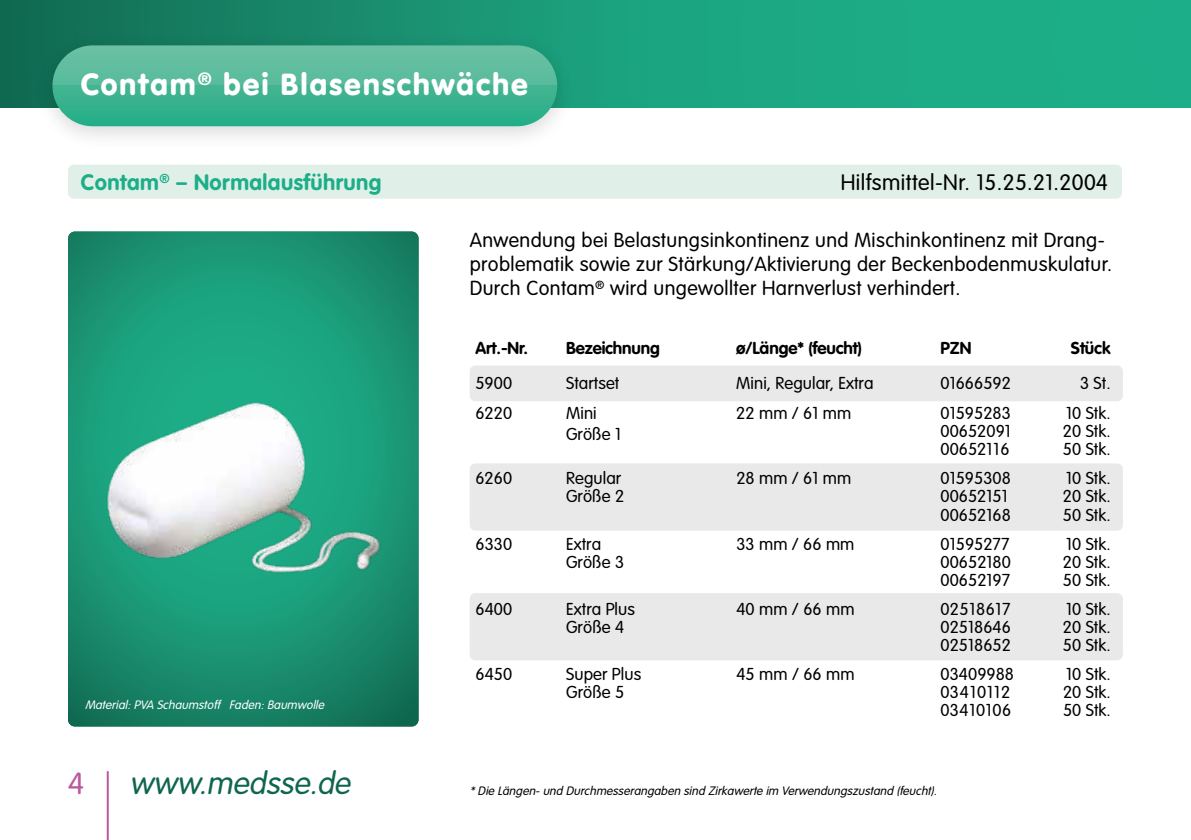
<style>
.page{position:relative;width:1191px;height:840px;background:#fff}
.page>*{position:absolute;margin:0;border:0;box-sizing:border-box;transform-origin:0 0}
.t1{font:italic 300 31px "VAG Rounded";color:#0e664e}
.t2{font:900 30px "VAG Rounded";letter-spacing:.075em;color:#fff}
.t3{font:300 30px "VAG Rounded";color:#ba5a9e}
.t4{font:300 22px "VAG Rounded";letter-spacing:.02em;color:#000}
.t5{font:700 22px "VAG Rounded";letter-spacing:.02em;color:#1cae88}
.t6{font:300 20px/24px "VAG Rounded";letter-spacing:.02em;color:#000}
.t7{font:300 17px/18px "VAG Rounded";letter-spacing:.005em;color:#000;text-align:justify}
.t8{font:700 17px "VAG Rounded";letter-spacing:-.005em;color:#000}
.t9{font:300 17px/18px "VAG Rounded";letter-spacing:.04em;color:#000}
.t10{font:italic 300 12px "VAG Rounded";color:#000}
.t11{font:italic 300 12px "VAG Rounded";color:#fff}
</style>
<div class="page">
<div style="left:470px;top:365px;width:653px;height:36px;background:#e9e9e9;border-radius:6px"></div>
<div style="left:470px;top:463px;width:653px;height:67px;background:#e9e9e9;border-radius:6px"></div>
<div style="left:470px;top:592px;width:653px;height:68px;background:#e9e9e9;border-radius:6px"></div>
<div style="left:0;top:0;width:1191px;height:108px;background:linear-gradient(to right,#14745a,#1ebc92)"></div>
<hr style="left:107px;top:771px;width:2px;height:68px;background:#ba5a9e">
<div style="left:34px;top:32px;width:541px;height:119px;background:#000;opacity:.15"></div>
<svg style="left:52px;top:45px;width:505px;height:81px;background:#33b18c"></svg>
<div style="left:52px;top:45px;width:505px;height:40px;background:#61be9f"></div>
<svg style="left:68px;top:231px;width:350px;height:495px;background:#1a9372"></svg>
<img style="left:103px;top:398px;width:280px;height:178px">
<div style="left:68px;top:164px;width:1054px;height:34px;background:#e0f0e8;border-radius:6px"></div>
<h2 class="t2" style="left:81px;top:66px;width:448px">Contam<sup>®</sup> bei Blasenschwäche</h2>
<p class="t5" style="left:81px;top:169px;width:302px">Contam<sup>®</sup> – Normalausführung</p>
<p class="t4" style="left:841px;top:170px;width:269px">Hilfsmittel-Nr. 15.25.21.2004</p>
<p class="t11" style="left:85px;top:698px;width:243px">Material:PVA Schaumstoff Faden:Baumwolle</p>
<h2 class="t3" style="left:68px;top:765px;width:18px">4</h2>
<h1 class="t1" style="left:130px;top:765px;width:228px">www.medsse.de</h1>
<p class="t6" style="left:470px;top:228px;width:644px">Anwendung bei Belastungsinkontinenz und Mischinkontinenz mit Drang&shy;problematik sowie zur Stärkung/Aktivierung der Beckenbodenmuskulatur.<br>Durch Contam<sup>®</sup> wird ungewollter Harnverlust verhindert.</p>
<p class="t8" style="left:475px;top:337px;width:54px">Art.-Nr.</p>
<p class="t8" style="left:566px;top:337px;width:95px">Bezeichnung</p>
<p class="t8" style="left:736px;top:337px;width:127px">ø/Länge* (feucht)</p>
<p class="t8" style="left:940px;top:337px;width:33px">PZN</p>
<p class="t8" style="left:1071px;top:337px;width:41px">Stück</p>
<p class="t7" style="left:475px;top:373px;width:38px">5900</p>
<p class="t7" style="left:566px;top:373px;width:55px">Startset</p>
<p class="t7" style="left:736px;top:373px;width:139px">Mini, Regular, Extra</p>
<p class="t7" style="left:940px;top:373px;width:72px">01666592</p>
<p class="t7" style="left:1080px;top:373px;width:32px">3 St.</p>
<p class="t7" style="left:475px;top:404px;width:38px">6220</p>
<p class="t7" style="left:566px;top:403px;width:56px;line-height:20.4px">Mini<br>Größe 1</p>
<p class="t7" style="left:736px;top:404px;width:116px">22 mm / 61 mm</p>
<p class="t7" style="left:940px;top:404px;width:72px">01595283<br>00652091<br>00652116</p>
<p class="t7" style="left:1063px;top:404px;width:49px">10 Stk.<br>20 Stk.<br>50 Stk.</p>
<p class="t7" style="left:475px;top:469px;width:38px">6260</p>
<p class="t7" style="left:566px;top:469px;width:60px">Regular<br>Größe 2</p>
<p class="t7" style="left:736px;top:469px;width:116px">28 mm / 61 mm</p>
<p class="t7" style="left:940px;top:469px;width:72px;text-align:left">01595308<br>00652151<br>00652168</p>
<p class="t7" style="left:1063px;top:469px;width:49px">10 Stk.<br>20 Stk.<br>50 Stk.</p>
<p class="t7" style="left:475px;top:534px;width:38px">6330</p>
<p class="t7" style="left:566px;top:534px;width:60px">Extra<br>Größe 3</p>
<p class="t7" style="left:736px;top:534px;width:120px">33 mm / 66 mm</p>
<p class="t7" style="left:940px;top:534px;width:72px">01595277<br>00652180<br>00652197</p>
<p class="t7" style="left:1063px;top:534px;width:49px">10 Stk.<br>20 Stk.<br>50 Stk.</p>
<p class="t7" style="left:475px;top:599px;width:38px">6400</p>
<p class="t7" style="left:566px;top:599px;width:70px">Extra Plus<br>Größe 4</p>
<p class="t7" style="left:736px;top:599px;width:120px">40 mm / 66 mm</p>
<p class="t7" style="left:940px;top:599px;width:72px">02518617<br>02518646<br>02518652</p>
<p class="t7" style="left:1063px;top:599px;width:49px">10 Stk.<br>20 Stk.<br>50 Stk.</p>
<p class="t7" style="left:475px;top:665px;width:38px">6450</p>
<p class="t7" style="left:566px;top:665px;width:76px">Super Plus<br>Größe 5</p>
<p class="t7" style="left:736px;top:665px;width:120px">45 mm / 66 mm</p>
<p class="t9" style="left:940px;top:665px;width:75px">03409988<br>03410112<br>03410106</p>
<p class="t7" style="left:1063px;top:665px;width:49px">10 Stk.<br>20 Stk.<br>50 Stk.</p>
<p class="t10" style="left:470px;top:783px;width:471px">*Die Längen-und Durchmesserangaben sind Zirkawerte im Verwendungszustand (feucht).</p>
</div>
